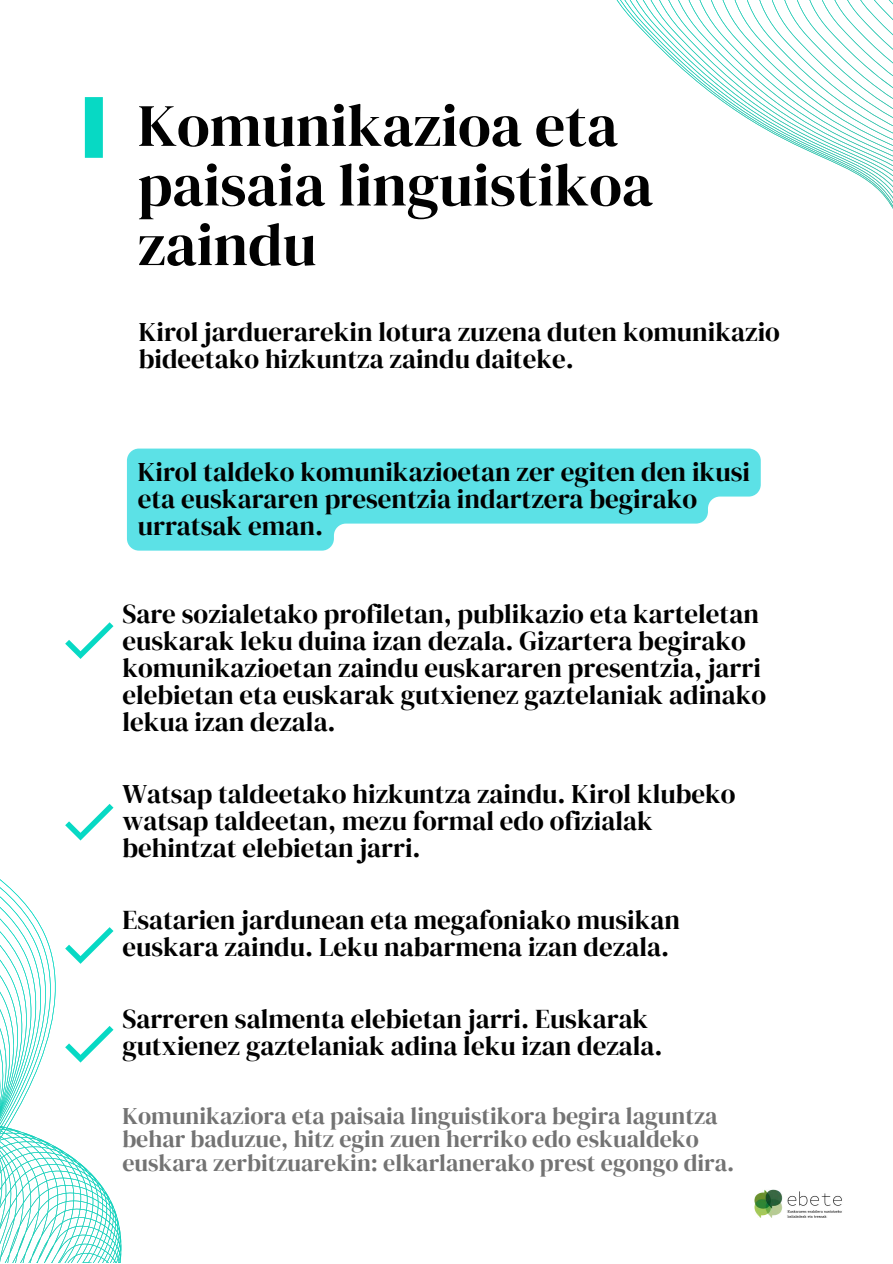
<style>
.page{position:relative;width:893px;height:1264px;background:#fff}
.page>*{position:absolute;margin:0;border:0;box-sizing:border-box;transform-origin:0 0}
.t1{font:60px/59.6px "DM Serif Display";color:#010101}
.t2{font:27px/27px "DM Serif Display";color:#010101}
.t3{font:24px/23.5px "DM Serif Display";color:#737373}
</style>
<div class="page">
<svg style="left:616px;top:0;width:276px;height:207px"></svg>
<svg style="left:0;top:807px;width:122px;height:455px"></svg>
<svg style="left:65px;top:622px;width:48px;height:37px"></svg>
<div style="left:85px;top:97px;width:18px;height:61px;background:#07d9c4"></div>
<svg style="left:127px;top:448px;width:633px;height:102px;fill:#5ce1e6"></svg>
<svg style="left:65px;top:804px;width:48px;height:36px"></svg>
<svg style="left:65px;top:927px;width:48px;height:36px"></svg>
<svg style="left:65px;top:1025px;width:48px;height:37px"></svg>
<img style="left:754px;top:1189px;width:88px;height:29px">
<h1 class="t1" style="left:138px;top:95px;width:516px">Komunikazioa eta paisaia linguistikoa zaindu</h1>
<p class="t2" style="left:139px;top:318px;width:642px">Kirol jarduerarekin lotura zuzena duten komunikazio bideetako hizkuntza zaindu daiteke.</p>
<p class="t2" style="left:138px;top:458px;width:613px">Kirol taldeko komunikazioetan zer egiten den ikusi eta euskararen presentzia indartzera begirako urratsak eman.</p>
<p class="t2" style="left:122px;top:600px;width:645px">Sare sozialetako profiletan, publikazio eta karteletan euskarak leku duina izan dezala. Gizartera begirako komunikazioetan zaindu euskararen presentzia, jarri elebietan eta euskarak gutxienez gaztelaniak adinako lekua izan dezala.</p>
<p class="t2" style="left:122px;top:780px;width:614px">Watsap taldeetako hizkuntza zaindu. Kirol klubeko watsap taldeetan, mezu formal edo ofizialak behintzat elebietan jarri.</p>
<p class="t2" style="left:122px;top:905px;width:559px">Esatarien jardunean eta megafoniako musikan euskara zaindu. Leku nabarmena izan dezala.</p>
<p class="t2" style="left:122px;top:1004px;width:542px">Sarreren salmenta elebietan jarri. Euskarak gutxienez gaztelaniak adina leku izan dezala.</p>
<p class="t3" style="left:122px;top:1103px;width:613px">Komunikaziora eta paisaia linguistikora begira laguntza behar baduzue, hitz egin zuen herriko edo eskualdeko euskara zerbitzuarekin: elkarlanerako prest egongo dira.</p>
</div>
